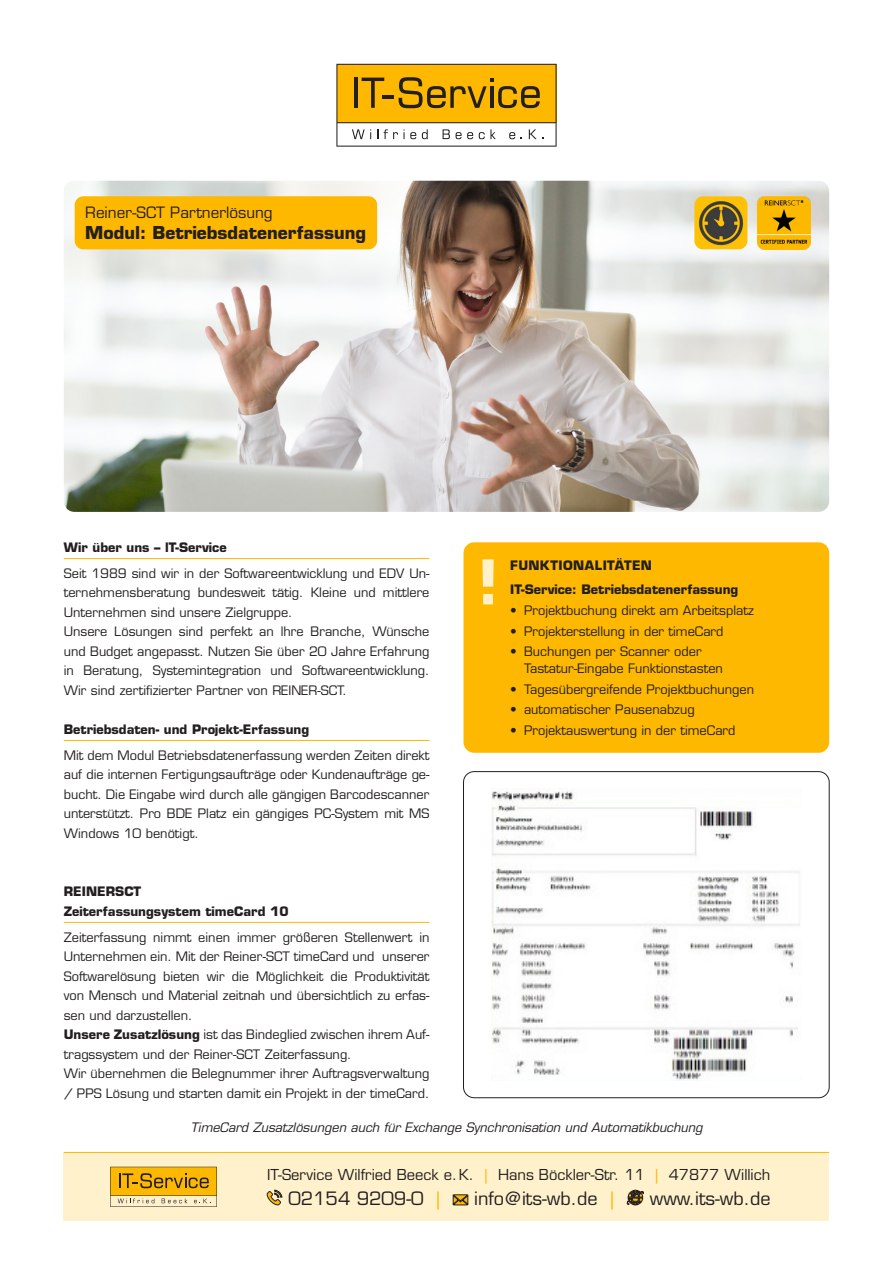
<style>
.page{position:relative;width:893px;height:1263px;background:#fff}
.page>*{position:absolute;margin:0;border:0;box-sizing:border-box;transform-origin:0 0}
.t1{font:700 60px "Eurostile LT Std";color:#fff1cc}
.t2{font:18px "Eurostile LT Std";color:#231f20}
.t3{font:700 17.4px "Eurostile LT Std";color:#231f20}
.t4{font:15.3px "Eurostile LT Std";color:#231f20}
.t5{font:14.7px "Eurostile LT Std";color:#231f20}
.t6{font:12.75px/19.5px "Eurostile LT Std";color:#231f20}
.t7{font:700 12.75px/19.5px "Eurostile LT Std";color:#231f20}
.t8{font:italic 12.75px "Eurostile LT Std";color:#231f20}
.s1{font-weight:700}
.s2{color:#ffb800}
</style>
<div class="page">
<svg style="left:336px;top:64px;width:221px;height:83px"></svg>
<hr style="left:64px;top:558px;width:365px;height:1px;background:#ffb800">
<hr style="left:64px;top:740px;width:365px;height:1px;background:#ffb800">
<hr style="left:64px;top:922px;width:365px;height:1px;background:#ffb800">
<img style="left:64px;top:181px;width:765px;height:331px">
<img style="left:757px;top:196px;width:53px;height:53px">
<img style="left:694px;top:196px;width:53px;height:53px">
<div style="left:75px;top:196px;width:302px;height:53px;background:#ffb800;border-radius:9px"></div>
<div style="left:463px;top:542px;width:366px;height:211px;background:#ffb800;border-radius:11px"></div>
<div style="left:463px;top:771px;width:367px;height:327px;border:1px solid #231f20;border-radius:11px"></div>
<img style="left:491px;top:791px;width:309px;height:290px">
<div style="left:64px;top:1153px;width:765px;height:68px;background:#fff1cc"></div>
<svg style="left:267px;top:1190px;width:15px;height:15px"></svg>
<svg style="left:453px;top:1194px;width:15px;height:11px"></svg>
<svg style="left:627px;top:1190px;width:17px;height:15px"></svg>
<hr style="left:64px;top:1152px;width:765px;height:1px;background:#ffb800">
<svg style="left:110px;top:1167px;width:107px;height:40px"></svg>
<p class="t4" style="left:85px;top:203px;width:189px">Reiner-SCT Partnerlösung</p>
<h3 class="t3" style="left:85px;top:222px;width:282px">Modul: Betriebsdatenerfassung</h3>
<p class="t7" style="left:64px;top:537px;width:164px">Wir über uns – lT-Service</p>
<p class="t6" style="left:64px;top:563px;width:367px">Seit 1989 sind wir in der Softwareentwicklung und EDV Un&shy;ternehmensberatung bundesweit tätig. Kleine und mittlere Unternehmen sind unsere Zielgruppe.<br>Unsere Lösungen sind perfekt an lhre Branche, Wünsche und Budget angepasst. Nutzen Sie über 20 Jahre Erfahrung in Beratung, Systemintegration und Softwareentwicklung.<br>Wir sind zertifizierter Partner von REINER-SCT.</p>
<p class="t7" style="left:64px;top:719px;width:247px">Betriebsdaten- und Projekt-Erfassung</p>
<p class="t6" style="left:64px;top:745px;width:367px;text-align:justify">Mit dem Modul Betriebsdatenerfassung werden Zeiten direkt auf die internen Fertigungsaufträge oder Kundenaufträge ge&shy;bucht. Die Eingabe wird durch alle gängigen Barcodescanner unterstützt. Pro BDE Platz ein gängiges PC-System mit MS Windows 10 benötigt.</p>
<p class="t7" style="left:64px;top:882px;width:226px">REINERSCT<br>Zeiterfassungsystem timeCard 10</p>
<p class="t6" style="left:64px;top:927px;width:367px">Zeiterfassung nimmt einen immer größeren Stellenwert in Unternehmen ein. Mit der Reiner-SCT timeCard und unserer Softwarelösung bieten wir die Möglichkeit die Produktivität von Mensch und Material zeitnah und übersichtlich zu erfas&shy;sen und darzustellen.<br><span class="s1">Unsere Zusatzlösung</span> ist das Bindeglied zwischen ihrem Auf&shy;tragssystem und der Reiner-SCT Zeiterfassung.<br>Wir übernehmen die Belegnummer ihrer Auftragsverwaltung / PPS Lösung und starten damit ein Projekt in der timeCard.</p>
<h1 class="t1" style="left:477px;top:545px;width:22px">!</h1>
<p class="t7" style="left:510px;top:554px;width:230px;line-height:23.7px">FUNKTIONALITÄTEN<br>IT-Service: Betriebsdatenerfassung</p>
<p class="t6" style="left:510px;top:601px;width:245px">• Projektbuchung direkt am Arbeitsplatz</p>
<p class="t6" style="left:510px;top:621px;width:215px">• Projekterstellung in der timeCard</p>
<p class="t6" style="left:524px;top:644px;width:200px;line-height:16.5px;text-indent:-14px">• Buchungen per Scanner oder<br>Tastatur-Eingabe Funktionstasten</p>
<p class="t6" style="left:510px;top:679px;width:245px">• Tagesübergreifende Projektbuchungen</p>
<p class="t6" style="left:510px;top:700px;width:186px">• automatischer Pausenabzug</p>
<p class="t6" style="left:510px;top:721px;width:227px">• Projektauswertung in der timeCard</p>
<p class="t8" style="left:190px;top:1120px;width:514px">TimeCard Zusatzlösungen auch für Exchange Synchronisation und Automatikbuchung</p>
<p class="t5" style="left:267px;top:1165px;width:505px">IT-Service Wilfried Beeck e.K. <span class="s2">|</span> Hans Böckler-Str. 11 <span class="s2">|</span> 47877 Willich</p>
<h2 class="t2" style="left:288px;top:1188px;width:154px">02154 9209-0 <span class="s2">|</span></h2>
<h2 class="t2" style="left:474px;top:1188px;width:142px">info@its-wb.de <span class="s2">|</span></h2>
<h2 class="t2" style="left:650px;top:1188px;width:122px">www.its-wb.de</h2>
</div>
